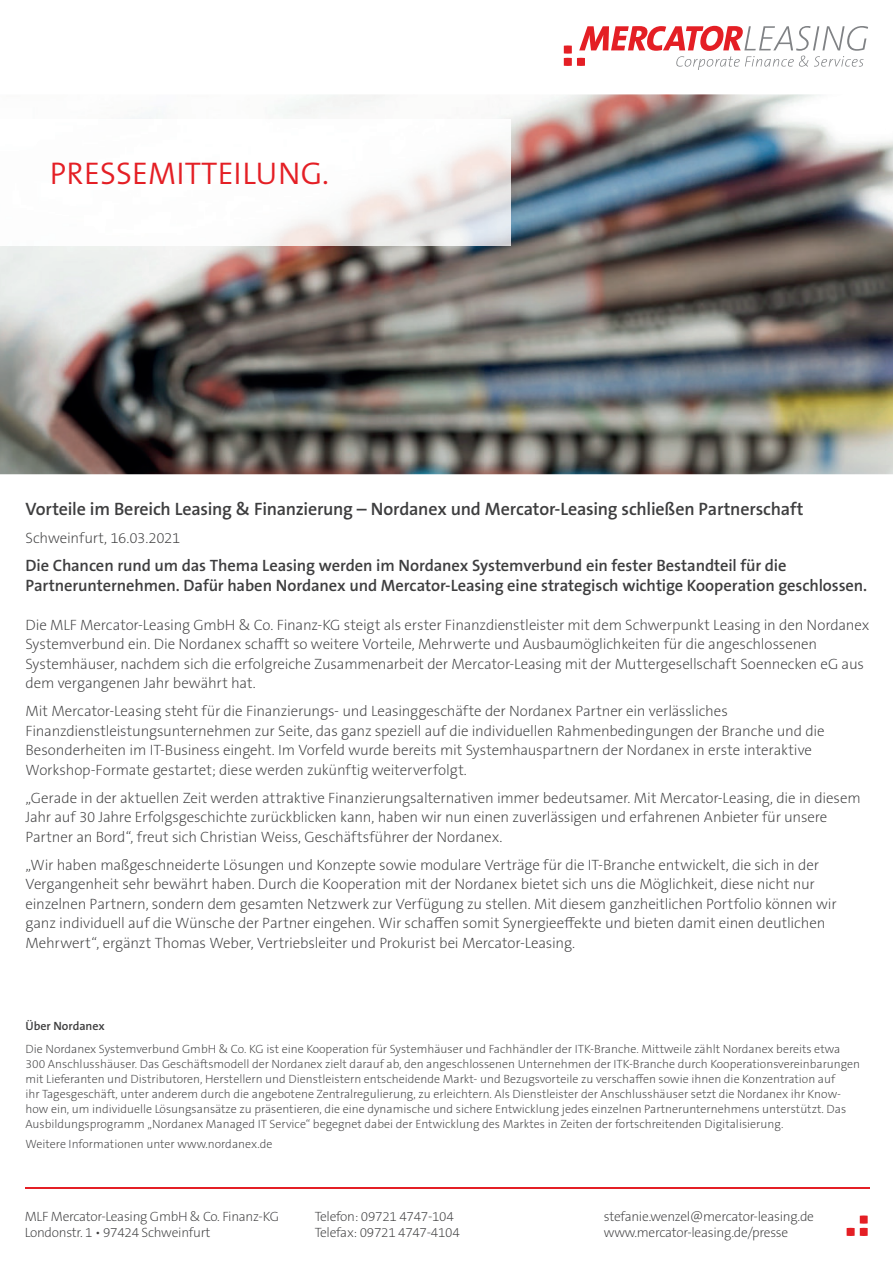
<style>
.page{position:relative;width:893px;height:1263px;background:#fff}
.page>*{position:absolute;margin:0;border:0;box-sizing:border-box;transform-origin:0 0}
.t1{font:300 31.5px "The Sans B W4";letter-spacing:.005em;color:#e41f25}
.t2{font:600 18px "The Sans B W6";letter-spacing:-.01em;color:#3e3e3f}
.t3{font:600 16.5px/19.5px "The Sans B W6";letter-spacing:-.005em;color:#3e3e3f}
.t4{font:200 15px/19.5px "The Sans B W2";letter-spacing:-.015em;color:#3e3e3f}
.t5{font:200 13.5px/16.2px "The Sans B W2";letter-spacing:-.02em;color:#3e3e3f}
.t6{font:200 12px/15px "The Sans B W2";color:#3e3e3f}
.t7{font:600 12px "The Sans B W6";color:#3e3e3f}
</style>
<div class="page">
<img style="left:0;top:94px;width:893px;height:380px">
<svg style="left:564px;top:26px;width:304px;height:43px"></svg>
<hr style="left:25px;top:1187px;width:845px;height:1px;background:#e41f25">
<svg style="left:846px;top:1215px;width:22px;height:21px"></svg>
<img style="left:0;top:120px;width:510px;height:126px">
<h1 class="t1" style="left:50px;top:153px;width:281px">PRESSEMITTEILUNG.</h1>
<p class="t2" style="left:26px;top:497px;width:779px">Vorteile im Bereich Leasing &amp; Finanzierung – Nordanex und Mercator-Leasing schließen Partnerschaft</p>
<p class="t4" style="left:26px;top:528px;width:156px">Schweinfurt, 16.03.2021</p>
<p class="t3" style="left:26px;top:556px;width:843px">Die Chancen rund um das Thema Leasing werden im Nordanex Systemverbund ein fester Bestandteil für die<br>Partnerunternehmen. Dafür haben Nordanex und Mercator-Leasing eine strategisch wichtige Kooperation geschlossen.</p>
<p class="t4" style="left:26px;top:615px;width:845px">Die MLF Mercator-Leasing GmbH &amp; Co. Finanz-KG steigt als erster Finanzdienstleister mit dem Schwerpunkt Leasing in den Nordanex Systemverbund ein. Die Nordanex schafft so weitere Vorteile, Mehrwerte und Ausbaumöglichkeiten für die angeschlossenen Systemhäuser, nachdem sich die erfolgreiche Zusammenarbeit der Mercator-Leasing mit der Muttergesellschaft Soennecken eG aus dem vergangenen Jahr bewährt hat.</p>
<p class="t4" style="left:26px;top:701px;width:801px">Mit Mercator-Leasing steht für die Finanzierungs- und Leasinggeschäfte der Nordanex Partner ein verlässliches Finanzdienstleistungsunternehmen zur Seite, das ganz speziell auf die individuellen Rahmenbedingungen der Branche und die Besonderheiten im IT-Business eingeht. Im Vorfeld wurde bereits mit Systemhauspartnern der Nordanex in erste interaktive Workshop-Formate gestartet; diese werden zukünftig weiterverfolgt.</p>
<p class="t4" style="left:26px;top:788px;width:837px">„Gerade in der aktuellen Zeit werden attraktive Finanzierungsalternativen immer bedeutsamer. Mit Mercator-Leasing, die in diesem<br>Jahr auf 30 Jahre Erfolgsgeschichte zurückblicken kann, haben wir nun einen zuverlässigen und erfahrenen Anbieter für unsere<br>Partner an Bord“, freut sich Christian Weiss, Geschäftsführer der Nordanex.</p>
<p class="t4" style="left:26px;top:855px;width:813px">„Wir haben maßgeschneiderte Lösungen und Konzepte sowie modulare Verträge für die IT-Branche entwickelt, die sich in der Vergangenheit sehr bewährt haben. Durch die Kooperation mit der Nordanex bietet sich uns die Möglichkeit, diese nicht nur einzelnen Partnern, sondern dem gesamten Netzwerk zur Verfügung zu stellen. Mit diesem ganzheitlichen Portfolio können wir ganz individuell auf die Wünsche der Partner eingehen. Wir schaffen somit Synergieeffekte und bieten damit einen deutlichen Mehrwert“, ergänzt Thomas Weber, Vertriebsleiter und Prokurist bei Mercator-Leasing.</p>
<p class="t7" style="left:26px;top:1018px;width:81px">Über Nordanex</p>
<p class="t6" style="left:26px;top:1042px;width:836px">Die Nordanex Systemverbund GmbH &amp; Co. KG ist eine Kooperation für Systemhäuser und Fachhändler der ITK-Branche. Mittweile zählt Nordanex bereits etwa 300 Anschlusshäuser. Das Geschäftsmodell der Nordanex zielt darauf ab, den angeschlossenen Unternehmen der ITK-Branche durch Kooperationsvereinbarungen mit Lieferanten und Distributoren, Herstellern und Dienstleistern entscheidende Markt- und Bezugsvorteile zu verschaffen sowie ihnen die Konzentration auf<br>ihr Tagesgeschäft, unter anderem durch die angebotene Zentralregulierung, zu erleichtern. Als Dienstleister der Anschlusshäuser setzt die Nordanex ihr Know&shy;how ein, um individuelle Lösungsansätze zu präsentieren, die eine dynamische und sichere Entwicklung jedes einzelnen Partnerunternehmens unterstützt. Das Ausbildungsprogramm „Nordanex Managed IT Service“ begegnet dabei der Entwicklung des Marktes in Zeiten der fortschreitenden Digitalisierung.</p>
<p class="t6" style="left:26px;top:1136px;width:248px">Weitere Informationen unter www.nordanex.de</p>
<p class="t5" style="left:25px;top:1208px;width:256px">MLF Mercator-Leasing GmbH &amp; Co. Finanz-KG<br>Londonstr. 1 • 97424 Schweinfurt</p>
<p class="t5" style="left:315px;top:1209px;width:147px">Telefon: 09721 4747-104<br>Telefax: 09721 4747-4104</p>
<p class="t5" style="left:604px;top:1209px;width:212px">stefanie.wenzel@mercator-leasing.de www.mercator-leasing.de/presse</p>
</div>
